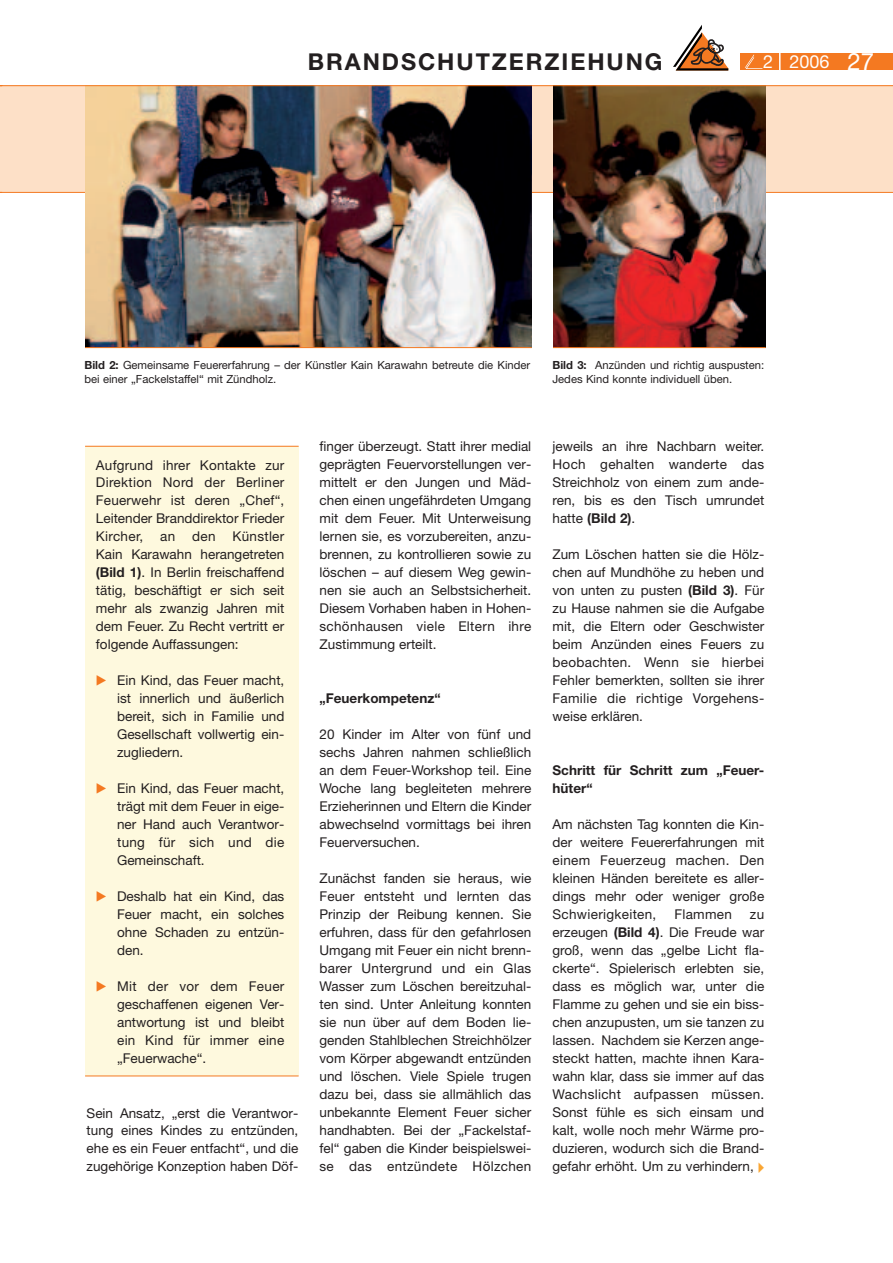
<style>
.page{position:relative;width:893px;height:1263px;background:#fff}
.page>*{position:absolute;margin:0;border:0;box-sizing:border-box;transform-origin:0 0}
.t1{font:700 23.25px "Helvetica Neue";letter-spacing:.085em;color:#231f20}
.t2{font:18px "Helvetica Neue";color:#fff}
.t3{font:13.5px/18px "Helvetica Neue";color:#231f20;text-align:justify}
.t4{font:700 13.5px/18px "Helvetica Neue";color:#231f20}
.t5{font:13.5px "Helvetica Neue";letter-spacing:.02em;color:#231f20}
.t6{font:11.25px/13.5px "Helvetica Neue";color:#231f20}
.s1{font-size:24px}
.s2{font-weight:700}
.s3{font-family:"European Pi Three";color:#f47921}
</style>
<div class="page">
<svg style="left:673px;top:25px;width:55px;height:46px"></svg>
<div style="left:740px;top:53px;width:152px;height:17px;background:#f47921"></div>
<svg style="left:745px;top:54px;width:17px;height:15px"></svg>
<div style="left:0;top:86px;width:892px;height:106px;background:#fde0c7"></div>
<hr style="left:0;top:192px;width:892px;height:1px;background:#f47921">
<svg style="left:779px;top:53px;width:1px;height:17px"></svg>
<img style="left:85px;top:86px;width:446px;height:261px">
<div style="left:85px;top:446px;width:213px;height:630px;background:#fef9de"></div>
<hr style="left:85px;top:446px;width:213px;height:1px;background:#f47921">
<hr style="left:85px;top:1076px;width:213px;height:1px;background:#f47921">
<img style="left:553px;top:86px;width:212px;height:261px">
<hr style="left:0;top:85px;width:892px;height:1px;background:#f47921">
<hr style="left:85px;top:347px;width:446px;height:1px;background:#f47921">
<hr style="left:553px;top:347px;width:212px;height:1px;background:#f47921">
<h1 class="t1" style="left:308px;top:53px;width:356px">BRANDSCHUTZERZIEHUNG</h1>
<h2 class="t2" style="left:763px;top:55px;width:113px">2 2006 <span class="s1">27</span></h2>
<p class="t6" style="left:84px;top:359px;width:447px"><span class="s2">Bild 2:</span> Gemeinsame Feuererfahrung – der Künstler Kain Karawahn betreute die Kinder bei einer „Fackelstaffel“ mit Zündholz.</p>
<p class="t6" style="left:552px;top:359px;width:213px"><span class="s2">Bild 3:</span> Anzünden und richtig auspusten:<br>Jedes Kind konnte individuell üben.</p>
<p class="t3" style="left:96px;top:457px;width:190px">Aufgrund ihrer Kontakte zur Direktion Nord der Berliner Feuerwehr ist deren „Chef“, Leitender Branddirektor Frieder Kircher,</p>
<p class="t3" style="left:96px;top:529px;width:190px;text-indent:136px">Künstler Kain Karawahn herangetreten <span class="s2">(Bild 1)</span>. In Berlin freischaffend tätig, beschäftigt er sich seit mehr als zwanzig Jahren mit dem Feuer. Zu Recht vertritt er folgende Auffassungen:</p>
<p class="t3" style="left:117px;top:673px;width:169px;text-indent:-21px"><span class="s3">-</span> Ein Kind, das Feuer macht, ist innerlich und äußerlich bereit, sich in Familie und Gesellschaft vollwertig ein&shy;zugliedern.</p>
<p class="t3" style="left:117px;top:781px;width:169px;text-indent:-21px"><span class="s3">-</span> Ein Kind, das Feuer macht, trägt mit dem Feuer in eige&shy;ner Hand auch Verantwor&shy;tung für sich und die Gemeinschaft.</p>
<p class="t3" style="left:117px;top:889px;width:169px;text-indent:-21px"><span class="s3">-</span> Deshalb hat ein Kind, das Feuer macht, ein solches ohne Schaden zu entzün&shy;den.</p>
<p class="t3" style="left:117px;top:979px;width:169px;text-indent:-21px"><span class="s3">-</span> Mit der vor dem Feuer geschaffenen eigenen Ver&shy;antwortung ist und bleibt ein Kind für immer eine „Feuerwache“.</p>
<p class="t3" style="left:160px;top:529px;width:17px">an</p>
<p class="t3" style="left:192px;top:529px;width:25px">den</p>
<p class="t3" style="left:87px;top:1105px;width:213px">Sein Ansatz, „erst die Verantwor&shy;tung eines Kindes zu entzünden, ehe es ein Feuer entfacht“, und die zugehörige Konzeption haben Döf-</p>
<p class="t3" style="left:319px;top:439px;width:213px">finger überzeugt. Statt ihrer medial geprägten Feuervorstellungen ver&shy;mittelt er den Jungen und Mäd&shy;chen einen ungefährdeten Umgang mit dem Feuer. Mit Unterweisung lernen sie, es vorzubereiten, anzu&shy;brennen, zu kontrollieren sowie zu löschen – auf diesem Weg gewin&shy;nen sie auch an Selbstsicherheit.<br>Diesem Vorhaben haben in Hohen&shy;schönhausen viele Eltern ihre Zustimmung erteilt.</p>
<p class="t4" style="left:319px;top:691px;width:123px">„Feuerkompetenz“</p>
<p class="t3" style="left:319px;top:727px;width:213px">20 Kinder im Alter von fünf und sechs Jahren nahmen schließlich an dem Feuer-Workshop teil. Eine Woche lang begleiteten mehrere Erzieherinnen und Eltern die Kinder abwechselnd vormittags bei ihren Feuerversuchen.</p>
<p class="t3" style="left:319px;top:871px;width:213px">Zunächst fanden sie heraus, wie Feuer entsteht und lernten das Prinzip der Reibung kennen. Sie erfuhren, dass für den gefahrlosen Umgang mit Feuer ein nicht brenn&shy;barer Untergrund und ein Glas Wasser zum Löschen bereitzuhal&shy;ten sind. Unter Anleitung konnten sie nun über auf dem Boden lie&shy;genden Stahlblechen Streichhölzer vom Körper abgewandt entzünden und löschen. Viele Spiele trugen dazu bei, dass sie allmählich das unbekannte Element Feuer sicher handhabten. Bei der „Fackelstaf&shy;fel“ gaben die Kinder beispielswei&shy;se das entzündete Hölzchen</p>
<p class="t3" style="left:552px;top:439px;width:213px">jeweils an ihre Nachbarn weiter.<br>Hoch gehalten wanderte das Streichholz von einem zum ande&shy;ren, bis es den Tisch umrundet hatte <span class="s2">(Bild 2)</span>.</p>
<p class="t3" style="left:552px;top:547px;width:213px">Zum Löschen hatten sie die Hölz&shy;chen auf Mundhöhe zu heben und von unten zu pusten <span class="s2">(Bild 3)</span>. Für zu Hause nahmen sie die Aufgabe mit, die Eltern oder Geschwister beim Anzünden eines Feuers zu beobachten. Wenn sie hierbei Fehler bemerkten, sollten sie ihrer Familie die richtige Vorgehens&shy;weise erklären.</p>
<p class="t4" style="left:552px;top:763px;width:213px">Schritt für Schritt zum „Feuer&shy;hüter“</p>
<p class="t3" style="left:552px;top:817px;width:213px">Am nächsten Tag konnten die Kin&shy;der weitere Feuererfahrungen mit einem Feuerzeug machen. Den kleinen Händen bereitete es aller&shy;dings mehr oder weniger große Schwierigkeiten,</p>
<p class="t5" style="left:674px;top:910px;width:59px">Flammen</p>
<p class="t3" style="left:552px;top:907px;width:213px;text-indent:197px">zu erzeugen <span class="s2">(Bild 4)</span>. Die Freude war groß, wenn das „gelbe Licht fla&shy;ckerte“. Spielerisch erlebten sie, dass es möglich war, unter die Flamme zu gehen und sie ein biss&shy;chen anzupusten, um sie tanzen zu lassen. Nachdem sie Kerzen ange&shy;steckt hatten, machte ihnen Kara&shy;wahn klar, dass sie immer auf das Wachslicht aufpassen müssen.<br>Sonst fühle es sich einsam und kalt, wolle noch mehr Wärme pro&shy;duzieren, wodurch sich die Brand&shy;gefahr erhöht. Um zu verhindern,</p>
</div>
